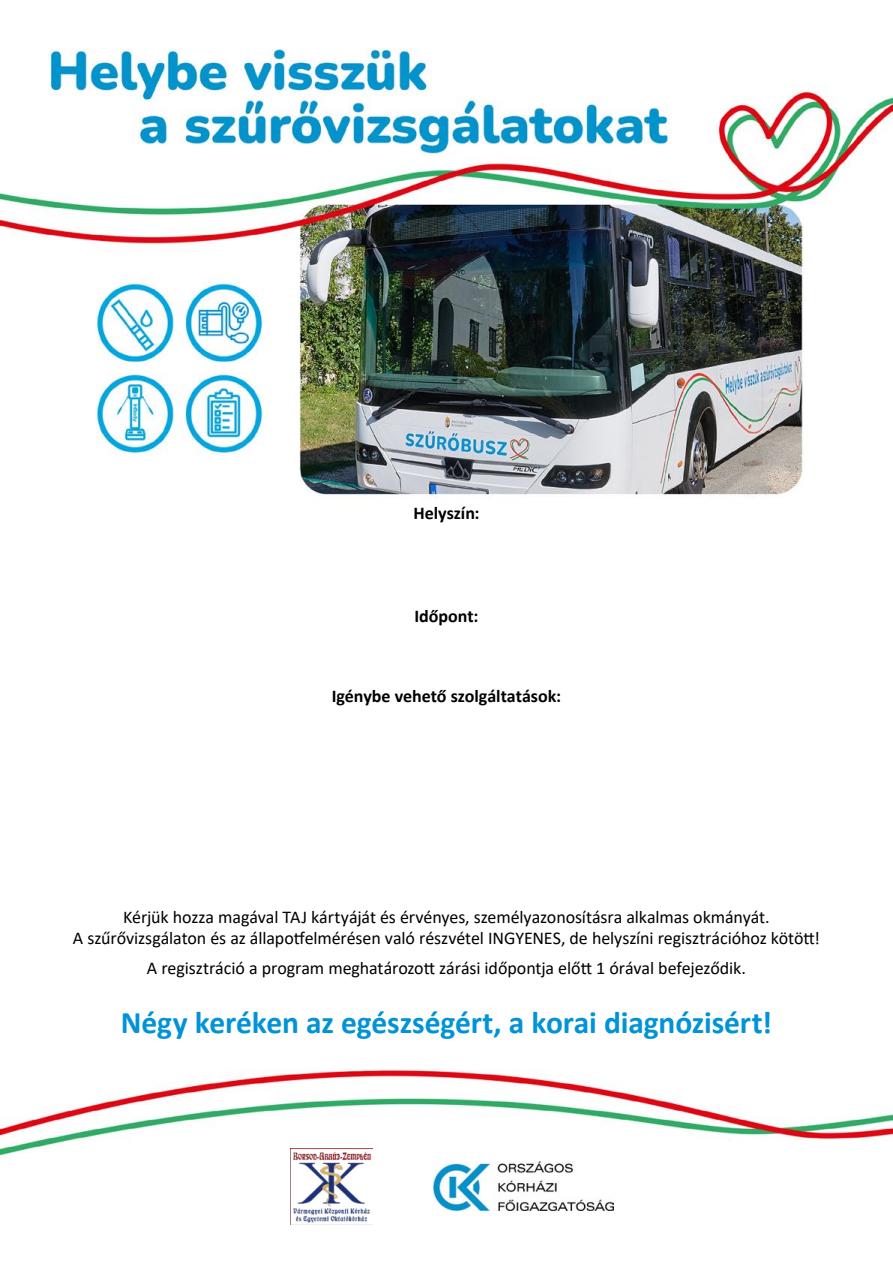
<style>
.page{position:relative;width:893px;height:1263px;background:#fff}
.page>*{position:absolute;margin:0;border:0;box-sizing:border-box;transform-origin:0 0}
.t1{font:700 31.5px "Calibri";letter-spacing:-.005em;color:#0093d7}
.t2{font:18px/21.6px "Calibri";letter-spacing:-.005em;color:#000;text-align:center}
.t3{font:700 18px "Calibri";color:#000}
</style>
<div class="page">
<img style="left:0;top:48px;width:893px;height:1177px">
<img style="left:433px;top:1161px;width:181px;height:49px">
<img style="left:290px;top:1148px;width:83px;height:76px">
<p class="t3" style="left:413px;top:500px;width:68px">Helyszín:</p>
<p class="t3" style="left:414px;top:604px;width:66px">Időpont:</p>
<p class="t3" style="left:332px;top:683px;width:231px">Igénybe vehető szolgáltatások:</p>
<p class="t2" style="left:73px;top:906px;width:749px">Kérjük hozza magával TAJ kártyáját és érvényes, személyazonosításra alkalmas okmányát.<br>A szűrővizsgálaton és az állapotfelmérésen való részvétel INGYENES, de helyszíni regisztrációhoz kötött!</p>
<p class="t2" style="left:147px;top:957px;width:600px">A regisztráció a program meghatározott zárási időpontja előtt 1 órával befejeződik.</p>
<h1 class="t1" style="left:121px;top:1000px;width:653px">Négy keréken az egészségért, a korai diagnózisért!</h1>
</div>
